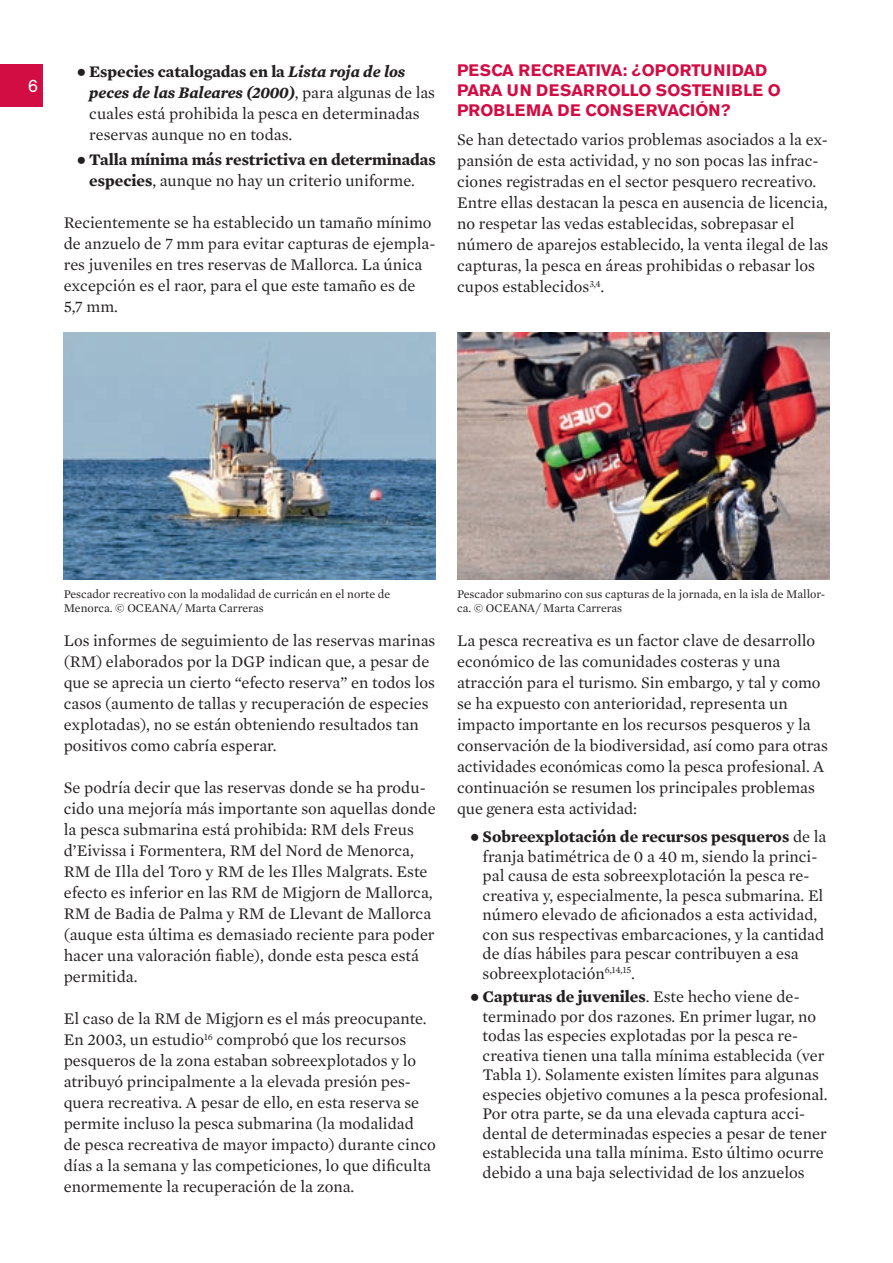
<style>
.page{position:relative;width:893px;height:1263px;background:#fff}
.page>*{position:absolute;margin:0;border:0;box-sizing:border-box;transform-origin:0 0}
.t1{font:18px "Akzidenz Grotesk BE";color:#fff}
.t2{font:16.5px/21px "Mercury Text G1";color:#231f20}
.t3{font:700 16.5px/21px "Mercury Text G1";color:#231f20;text-align:center}
.t4{font:700 16.5px/19.8px "Akzidenz Grotesk BE";color:#d20d44}
.t5{font:12px/14.4px "Mercury Text G1";color:#231f20}
.s1{font-family:"Arial"}
.s2{font-weight:700}
.s3{font-weight:700;font-style:italic}
.s4{font-family:"Arial";font-weight:400}
.s5{font-weight:400}
</style>
<div class="page">
<div style="left:0;top:64px;width:43px;height:42px;background:#d20d44"></div>
<img style="left:64px;top:332px;width:372px;height:247px">
<img style="left:457px;top:332px;width:372px;height:247px">
<p class="t1" style="left:28px;top:75px;width:12px">6</p>
<p class="t2" style="left:89px;top:60px;width:347px;text-indent:-13px"><span class="s1">●</span> <span class="s2">Especies catalogadas en la</span> <span class="s3">Lista roja de los peces de las Baleares (2000)</span>, para algunas de las cuales está prohibida la pesca en determinadas reservas aunque no en todas.</p>
<p class="t3" style="left:77px;top:148px;width:361px"><span class="s4">●</span> Talla mínima más restrictiva en determinadas especies<span class="s5">, aunque no hay un criterio uniforme.</span></p>
<p class="t2" style="left:64px;top:211px;width:373px">Recientemente se ha establecido un tamaño mínimo de anzuelo de 7 mm para evitar capturas de ejempla&shy;res juveniles en tres reservas de Mallorca. La única excepción es el raor, para el que este tamaño es de 5,7 mm.</p>
<p class="t4" style="left:457px;top:61px;width:325px">PESCA RECREATIVA: ¿OPORTUNIDAD<br>PARA UN DESARROLLO SOSTENIBLE O<br>PROBLEMA DE CONSERVACIÓN?</p>
<p class="t2" style="left:457px;top:128px;width:373px">Se han detectado varios problemas asociados a la ex&shy;pansión de esta actividad, y no son pocas las infrac&shy;ciones registradas en el sector pesquero recreativo.<br>Entre ellas destacan la pesca en ausencia de licencia, no respetar las vedas establecidas, sobrepasar el número de aparejos establecido, la venta ilegal de las capturas, la pesca en áreas prohibidas o rebasar los cupos establecidos<sup>3,4</sup>.</p>
<p class="t5" style="left:64px;top:586px;width:328px">Pescador recreativo con la modalidad de curricán en el norte de<br>Menorca. © OCEANA/ Marta Carreras</p>
<p class="t2" style="left:64px;top:629px;width:373px">Los informes de seguimiento de las reservas marinas (RM) elaborados por la DGP indican que, a pesar de que se aprecia un cierto “efecto reserva” en todos los casos (aumento de tallas y recuperación de especies explotadas), no se están obteniendo resultados tan positivos como cabría esperar.</p>
<p class="t2" style="left:64px;top:776px;width:374px">Se podría decir que las reservas donde se ha produ&shy;cido una mejoría más importante son aquellas donde la pesca submarina está prohibida: RM dels Freus d’Eivissa i Formentera, RM del Nord de Menorca, RM de Illa del Toro y RM de les Illes Malgrats. Este efecto es inferior en las RM de Migjorn de Mallorca, RM de Badia de Palma y RM de Llevant de Mallorca (auque esta última es demasiado reciente para poder hacer una valoración fiable), donde esta pesca está permitida.</p>
<p class="t2" style="left:64px;top:1007px;width:373px">El caso de la RM de Migjorn es el más preocupante.<br>En 2003, un estudio<sup>16</sup> comprobó que los recursos pesqueros de la zona estaban sobreexplotados y lo atribuyó principalmente a la elevada presión pes&shy;quera recreativa. A pesar de ello, en esta reserva se permite incluso la pesca submarina (la modalidad<br>de pesca recreativa de mayor impacto) durante cinco días a la semana y las competiciones, lo que dificulta enormemente la recuperación de la zona.</p>
<p class="t5" style="left:457px;top:586px;width:370px">Pescador submarino con sus capturas de la jornada, en la isla de Mallor&shy;ca. © OCEANA/ Marta Carreras</p>
<p class="t2" style="left:457px;top:629px;width:372px">La pesca recreativa es un factor clave de desarrollo económico de las comunidades costeras y una atracción para el turismo. Sin embargo, y tal y como se ha expuesto con anterioridad, representa un impacto importante en los recursos pesqueros y la conservación de la biodiversidad, así como para otras actividades económicas como la pesca profesional. A continuación se resumen los principales problemas que genera esta actividad:</p>
<p class="t2" style="left:483px;top:826px;width:345px;line-height:19.5px;text-indent:-13px"><span class="s1">●</span> <span class="s2">Sobreexplotación de recursos pesqueros</span> de la franja batimétrica de 0 a 40 m, siendo la princi&shy;pal causa de esta sobreexplotación la pesca re&shy;creativa y, especialmente, la pesca submarina. El número elevado de aficionados a esta actividad, con sus respectivas embarcaciones, y la cantidad de días hábiles para pescar contribuyen a esa sobreexplotación<sup>6,14,15</sup>.</p>
<p class="t2" style="left:483px;top:986px;width:347px;line-height:19.5px;text-indent:-13px"><span class="s1">●</span> <span class="s2">Capturas de juveniles</span>. Este hecho viene de&shy;terminado por dos razones. En primer lugar, no todas las especies explotadas por la pesca re&shy;creativa tienen una talla mínima establecida (ver Tabla 1). Solamente existen límites para algunas especies objetivo comunes a la pesca profesional.<br>Por otra parte, se da una elevada captura acci&shy;dental de determinadas especies a pesar de tener establecida una talla mínima. Esto último ocurre debido a una baja selectividad de los anzuelos</p>
</div>
